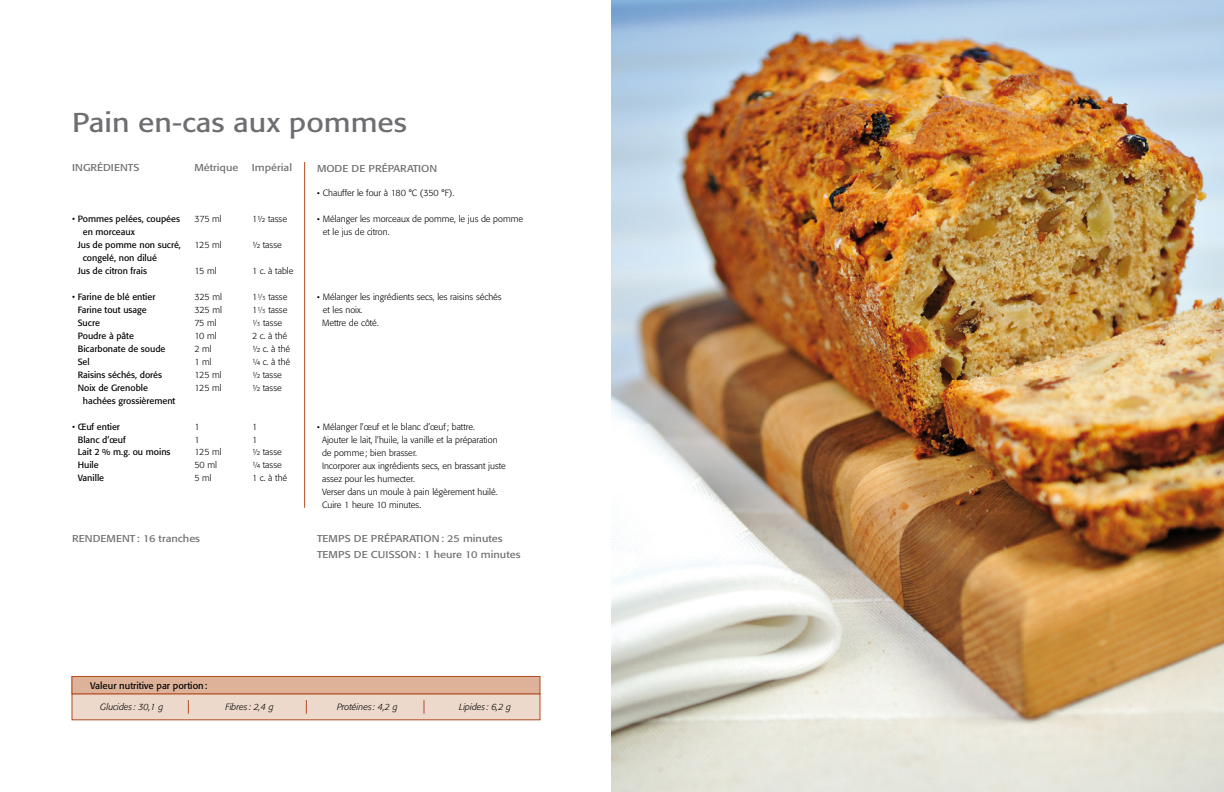
<style>
.page{position:relative;width:1224px;height:792px;background:#fff}
.page>*{position:absolute;margin:0;border:0;box-sizing:border-box;transform-origin:0 0}
.t1{font:27px "Formata";color:#6d6e71;scale:1.11 1}
.t2{font:9.9px/15.2px "Formata";color:#6d6e71;scale:1.11 1}
.t3{font:9.5px "Formata";color:#000}
.t4{font:300 9px/13px "Formata";color:#000}
.t5{font:9px/13px "Formata";color:#000}
.t6{font:italic 300 9px "Formata";color:#000}
.s1{font-weight:300}
.s2{font-size:6px}
.s3{font-weight:400;font-size:8px}
</style>
<div class="page">
<div style="left:72px;top:676px;width:468px;height:18px;background:#ddb299"></div>
<div style="left:72px;top:676px;width:468px;height:18px;border:1px solid #b14c24"></div>
<img style="left:612px;top:0;width:612px;height:792px">
<div style="left:72px;top:694px;width:468px;height:26px;background:#edd9cb"></div>
<div style="left:72px;top:694px;width:468px;height:26px;border:1px solid #b14c24"></div>
<svg style="left:188px;top:700px;width:1px;height:14px"></svg>
<svg style="left:306px;top:700px;width:1px;height:14px"></svg>
<svg style="left:424px;top:700px;width:1px;height:14px"></svg>
<hr style="left:304px;top:162px;width:1px;height:346px;background:#b14c24">
<h1 class="t1" style="left:72px;top:106px;width:303px">Pain en-cas aux pommes</h1>
<p class="t2" style="left:72px;top:160px;width:62px">INGRÉDIENTS</p>
<p class="t2" style="left:194px;top:160px;width:41px">Métrique</p>
<p class="t2" style="left:252px;top:160px;width:38px">Impérial</p>
<p class="t2" style="left:317px;top:160px;width:110px">MODE DE PRÉPARATION</p>
<p class="t5" style="left:72px;top:212px;width:109px"><span class="s1">•</span> Pommes pelées, coupées</p>
<p class="t4" style="left:194px;top:212px;width:29px">375 ml</p>
<p class="t4" style="left:252px;top:212px;width:37px">1½ tasse</p>
<p class="t5" style="left:78px;top:225px;width:105px;text-indent:5px">en morceaux<br>Jus de pomme non sucré,</p>
<p class="t4" style="left:194px;top:238px;width:29px">125 ml</p>
<p class="t4" style="left:252px;top:238px;width:31px">½ tasse</p>
<p class="t5" style="left:78px;top:251px;width:81px;text-indent:5px">congelé, non dilué<br>Jus de citron frais</p>
<p class="t4" style="left:194px;top:264px;width:24px">15 ml</p>
<p class="t4" style="left:252px;top:264px;width:43px">1 c. à table</p>
<p class="t5" style="left:72px;top:290px;width:85px"><span class="s1">•</span> Farine de blé entier</p>
<p class="t4" style="left:194px;top:290px;width:29px">325 ml</p>
<p class="t4" style="left:252px;top:290px;width:37px">1<sup>1</sup>⁄<span class="s2">3</span> tasse</p>
<p class="t5" style="left:78px;top:303px;width:71px">Farine tout usage</p>
<p class="t4" style="left:194px;top:303px;width:29px">325 ml</p>
<p class="t4" style="left:252px;top:303px;width:37px">1<sup>1</sup>⁄<span class="s2">3</span> tasse</p>
<p class="t5" style="left:78px;top:316px;width:24px">Sucre</p>
<p class="t4" style="left:194px;top:316px;width:24px">75 ml</p>
<p class="t4" style="left:252px;top:316px;width:32px"><sup>1</sup>⁄<span class="s2">3</span> tasse</p>
<p class="t5" style="left:78px;top:329px;width:58px">Poudre à pâte</p>
<p class="t4" style="left:194px;top:329px;width:24px">10 ml</p>
<p class="t4" style="left:252px;top:329px;width:37px">2 c. à thé</p>
<p class="t5" style="left:78px;top:342px;width:89px">Bicarbonate de soude</p>
<p class="t4" style="left:194px;top:342px;width:19px">2 ml</p>
<p class="t4" style="left:252px;top:342px;width:40px">½ c. à thé</p>
<p class="t5" style="left:78px;top:355px;width:14px">Sel</p>
<p class="t4" style="left:194px;top:355px;width:19px">1 ml</p>
<p class="t4" style="left:252px;top:355px;width:40px">¼ c. à thé</p>
<p class="t5" style="left:78px;top:368px;width:86px">Raisins séchés, dorés</p>
<p class="t4" style="left:194px;top:368px;width:29px">125 ml</p>
<p class="t4" style="left:252px;top:368px;width:31px">½ tasse</p>
<p class="t5" style="left:78px;top:381px;width:72px">Noix de Grenoble</p>
<p class="t4" style="left:194px;top:381px;width:29px">125 ml</p>
<p class="t4" style="left:252px;top:381px;width:31px">½ tasse</p>
<p class="t5" style="left:83px;top:394px;width:94px">hachées grossièrement</p>
<p class="t5" style="left:72px;top:420px;width:49px"><span class="s1">•</span> Œuf entier</p>
<p class="t4" style="left:194px;top:420px;width:7px">1</p>
<p class="t4" style="left:252px;top:420px;width:7px">1</p>
<p class="t5" style="left:78px;top:433px;width:49px">Blanc d’œuf</p>
<p class="t4" style="left:194px;top:433px;width:7px">1</p>
<p class="t4" style="left:252px;top:433px;width:7px">1</p>
<p class="t5" style="left:78px;top:446px;width:94px">Lait 2 % m.g. ou moins</p>
<p class="t4" style="left:194px;top:446px;width:29px">125 ml</p>
<p class="t4" style="left:252px;top:446px;width:31px">½ tasse</p>
<p class="t5" style="left:78px;top:459px;width:22px">Huile</p>
<p class="t4" style="left:194px;top:459px;width:24px">50 ml</p>
<p class="t4" style="left:252px;top:459px;width:31px">¼ tasse</p>
<p class="t5" style="left:78px;top:472px;width:28px">Vanille</p>
<p class="t4" style="left:194px;top:472px;width:19px">5 ml</p>
<p class="t4" style="left:252px;top:472px;width:37px">1 c. à thé</p>
<p class="t4" style="left:317px;top:186px;width:139px"><span class="s3">•</span> Chauffer le four à 180 °C (350 °F).</p>
<p class="t4" style="left:323px;top:212px;width:202px;text-indent:-6px"><span class="s3">•</span> Mélanger les morceaux de pomme, le jus de pomme et le jus de citron.</p>
<p class="t4" style="left:322px;top:290px;width:181px;text-indent:-5px"><span class="s3">•</span> Mélanger les ingrédients secs, les raisins séchés et les noix.<br>Mettre de côté.</p>
<p class="t4" style="left:322px;top:420px;width:185px;text-indent:-5px"><span class="s3">•</span> Mélanger l’œuf et le blanc d’œuf; battre.<br>Ajouter le lait, l’huile, la vanille et la préparation de pomme; bien brasser.<br>Incorporer aux ingrédients secs, en brassant juste assez pour les humecter.<br>Verser dans un moule à pain légèrement huilé.<br>Cuire 1 heure 10 minutes.</p>
<p class="t2" style="left:72px;top:531px;width:117px">RENDEMENT: 16 tranches</p>
<p class="t2" style="left:317px;top:531px;width:185px">TEMPS DE PRÉPARATION: 25 minutes<br>TEMPS DE CUISSON: 1 heure 10 minutes</p>
<p class="t3" style="left:90px;top:680px;width:119px">Valeur nutritive par portion:</p>
<p class="t6" style="left:100px;top:702px;width:65px">Glucides : 30,1 g</p>
<p class="t6" style="left:226px;top:702px;width:50px">Fibres : 2,4 g</p>
<p class="t6" style="left:337px;top:702px;width:62px">Protéines : 4,2 g</p>
<p class="t6" style="left:459px;top:702px;width:53px">Lipides : 6,2 g</p>
</div>
